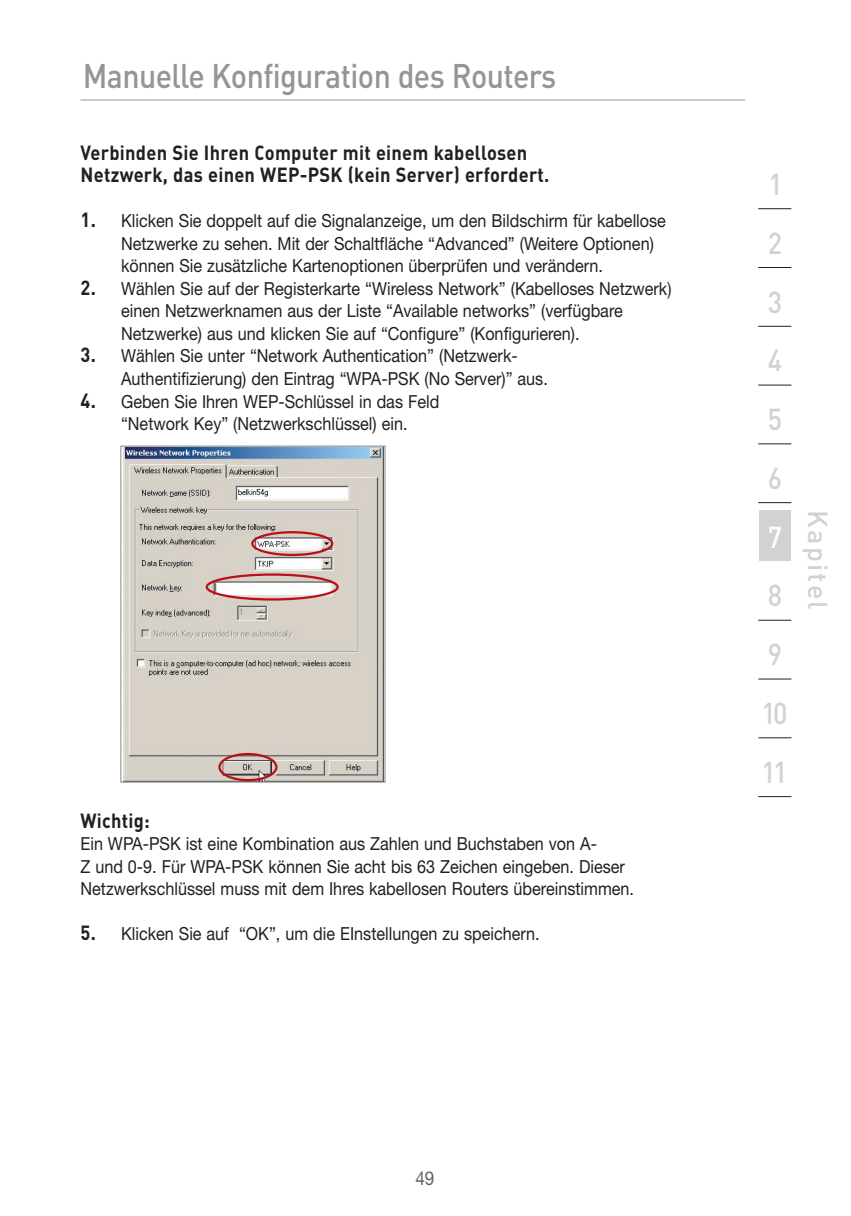
<style>
.page{position:relative;width:851px;height:1216px;background:#fff}
.page>*{position:absolute;margin:0;border:0;box-sizing:border-box;transform-origin:0 0}
.t1{font:500 33.75px "DIN";letter-spacing:-.02em;color:#939598;scale:.9 1}
.t2{font:500 29.93px/58.7px "DIN";color:#d1d2d4;text-align:justify;scale:.9 1}
.t3{font:500 29.93px "DIN";color:#fff;scale:.9 1}
.t4{font:500 27px "DIN";letter-spacing:.08em;color:#d1d2d4}
.t5{font:700 20.25px/22.5px "DIN";letter-spacing:.015em;color:#231f20;scale:.9 1}
.t6{font:19.12px "Helvetica Neue";color:#636366;scale:.9 1}
.t7{font:18px/22.5px "Helvetica Neue";color:#231f20;scale:.9 1}
.s1{font-family:"DIN";font-weight:700;font-size:20.25px}
</style>
<div class="page">
<div style="left:759px;top:510px;width:31px;height:51px;background:#d1d2d4"></div>
<hr style="left:758px;top:678px;width:33px;height:1px;background:#231f20">
<hr style="left:758px;top:619px;width:33px;height:1px;background:#231f20">
<hr style="left:758px;top:502px;width:33px;height:1px;background:#231f20">
<hr style="left:758px;top:443px;width:33px;height:1px;background:#231f20">
<hr style="left:758px;top:384px;width:33px;height:1px;background:#231f20">
<hr style="left:758px;top:326px;width:33px;height:1px;background:#231f20">
<hr style="left:758px;top:267px;width:33px;height:1px;background:#231f20">
<hr style="left:758px;top:208px;width:33px;height:1px;background:#231f20">
<hr style="left:758px;top:796px;width:33px;height:1px;background:#231f20">
<hr style="left:758px;top:737px;width:33px;height:1px;background:#231f20">
<hr style="left:80px;top:100px;width:665px;height:1px;background:#939598">
<img style="left:123px;top:447px;width:260px;height:333px">
<div style="left:120px;top:445px;width:265px;height:337px;border:1px solid #939598"></div>
<div style="left:218px;top:752px;width:59px;height:29px;border:2px solid #bb1018;border-radius:50%"></div>
<div style="left:205px;top:573px;width:134px;height:27px;border:2px solid #bb1018;border-radius:50%"></div>
<div style="left:251px;top:531px;width:82px;height:25px;border:2px solid #bb1018;border-radius:50%"></div>
<h1 class="t1" style="left:83px;top:54px;width:527px">Manuelle Konfiguration des Routers</h1>
<p class="t5" style="left:80px;top:140px;width:522px">Verbinden Sie Ihren Computer mit einem kabellosen<br>Netzwerk, das einen WEP-PSK (kein Server) erfordert.</p>
<p class="t7" style="left:121px;top:209px;width:607px;text-indent:-40px"><span class="s1">1.</span> Klicken Sie doppelt auf die Signalanzeige, um den Bildschirm für kabellose<br>Netzwerke zu sehen. Mit der Schaltfläche “Advanced” (Weitere Optionen) können Sie zusätzliche Kartenoptionen überprüfen und verändern.</p>
<p class="t7" style="left:121px;top:277px;width:613px;text-indent:-41px"><span class="s1">2.</span> Wählen Sie auf der Registerkarte “Wireless Network” (Kabelloses Netzwerk) einen Netzwerknamen aus der Liste “Available networks” (verfügbare<br>Netzwerke) aus und klicken Sie auf “Configure” (Konfigurieren).</p>
<p class="t7" style="left:121px;top:344px;width:476px;text-indent:-40px"><span class="s1">3.</span> Wählen Sie unter “Network Authentication” (Netzwerk-<br>Authentifizierung) den Eintrag “WPA-PSK (No Server)” aus.</p>
<p class="t7" style="left:80px;top:389px;width:400px;text-align:center"><span class="s1">4.</span> Geben Sie Ihren WEP-Schlüssel in das Feld “Network Key” (Netzwerkschlüssel) ein.</p>
<p class="t5" style="left:80px;top:808px;width:79px">Wichtig:</p>
<p class="t7" style="left:80px;top:832px;width:616px">Ein WPA-PSK ist eine Kombination aus Zahlen und Buchstaben von A-<br>Z und 0-9. Für WPA-PSK können Sie acht bis 63 Zeichen eingeben. Dieser<br>Netzwerkschlüssel muss mit dem Ihres kabellosen Routers übereinstimmen.</p>
<p class="t7" style="left:80px;top:922px;width:511px"><span class="s1">5.</span> Klicken Sie auf “OK”, um die EInstellungen zu speichern.</p>
<p class="t6" style="left:415px;top:1166px;width:23px">49</p>
<h2 class="t2" style="left:768px;top:154px;width:17px">1</h2>
<h2 class="t2" style="left:767px;top:212px;width:17px">2</h2>
<h2 class="t2" style="left:767px;top:271px;width:17px">3<br>4<br>5<br>6</h2>
<h2 class="t3" style="left:767px;top:517px;width:17px">7</h2>
<h2 class="t2" style="left:761px;top:565px;width:30px;text-align:left">8<br>9<br>10<br>11</h2>
<h3 class="t4" style="left:835px;top:510px;width:101px;rotate:90deg">Kapitel</h3>
</div>
